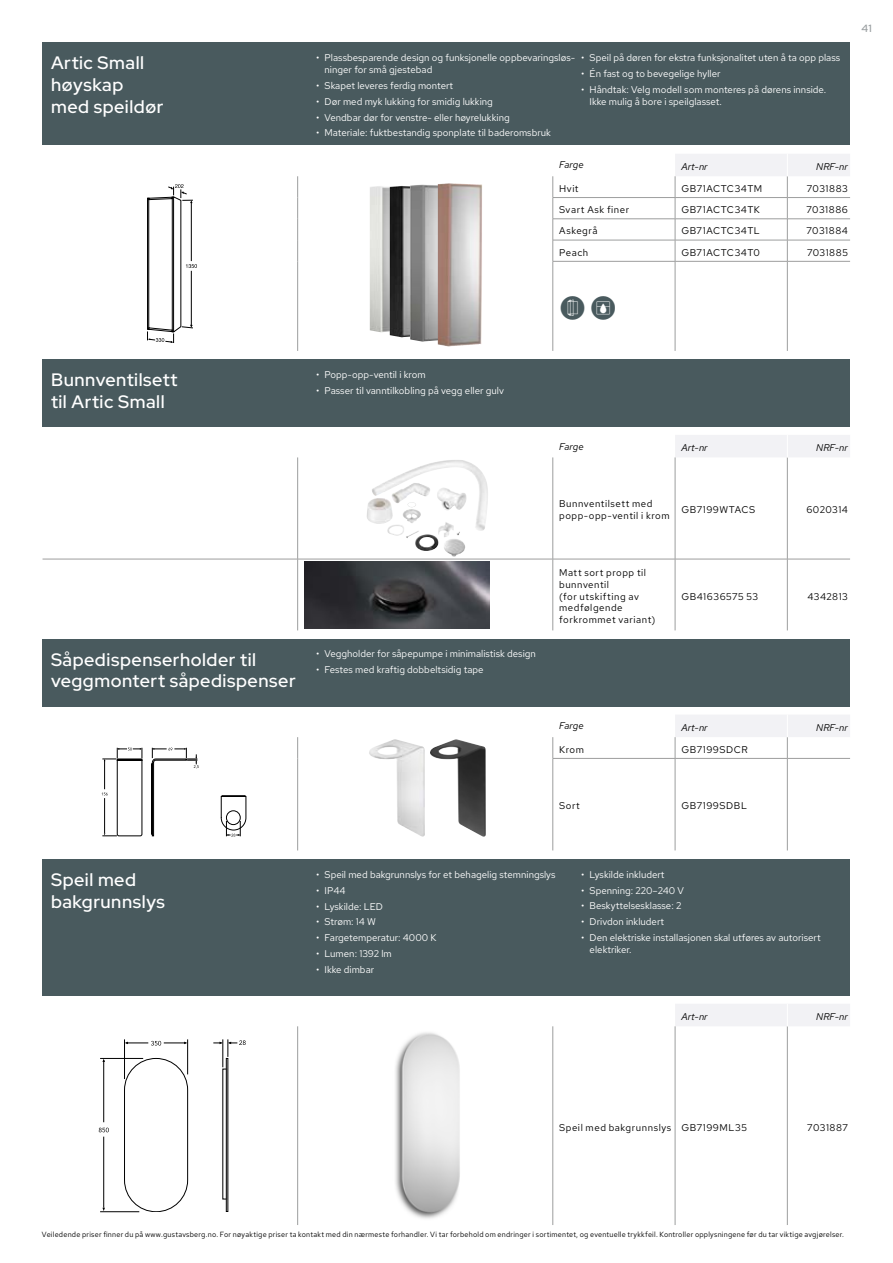
<style>
.page{position:relative;width:893px;height:1263px;background:#fff}
.page>*{position:absolute;margin:0;border:0;box-sizing:border-box;transform-origin:0 0}
.t1{font:500 18px/21.6px "Red Hat Display";letter-spacing:.03em;color:#fff}
.t2{font:500 10.5px "Red Hat Display";color:#9a9fa1}
.t3{font:9.75px/11.7px "Red Hat Text";color:#fff}
.t4{font:9.75px/11.7px "Red Hat Text";letter-spacing:.055em;color:#000}
.t5{font:italic 9.75px "Red Hat Text";color:#000}
.t6{font:7.5px "Red Hat Text";letter-spacing:.03em;color:#000}
</style>
<div class="page">
<hr style="left:297px;top:457px;width:1px;height:102px;background:#9d9e9e">
<hr style="left:553px;top:457px;width:1px;height:102px;background:#9d9e9e">
<hr style="left:675px;top:457px;width:1px;height:102px;background:#9d9e9e">
<hr style="left:297px;top:559px;width:1px;height:71px;background:#9d9e9e">
<hr style="left:553px;top:559px;width:1px;height:71px;background:#9d9e9e">
<hr style="left:675px;top:559px;width:1px;height:71px;background:#9d9e9e">
<hr style="left:787px;top:457px;width:1px;height:102px;background:#9d9e9e">
<hr style="left:787px;top:559px;width:1px;height:71px;background:#9d9e9e">
<hr style="left:43px;top:559px;width:255px;height:1px;background:#9d9e9e">
<hr style="left:298px;top:559px;width:255px;height:1px;background:#9d9e9e">
<hr style="left:553px;top:559px;width:122px;height:1px;background:#9d9e9e">
<hr style="left:675px;top:559px;width:112px;height:1px;background:#9d9e9e">
<hr style="left:787px;top:559px;width:63px;height:1px;background:#9d9e9e">
<div style="left:675px;top:435px;width:175px;height:22px;background:#f2f2f5"></div>
<img style="left:433px;top:460px;width:23px;height:3px">
<img style="left:304px;top:561px;width:186px;height:67px">
<div style="left:43px;top:359px;width:807px;height:67px;background:#495a5e"></div>
<div style="left:43px;top:43px;width:807px;height:102px;background:#495a5e"></div>
<svg style="left:553px;top:176px;width:1px;height:85px"></svg>
<hr style="left:553px;top:197px;width:122px;height:1px;background:#9d9e9e">
<hr style="left:553px;top:219px;width:122px;height:1px;background:#9d9e9e">
<hr style="left:553px;top:240px;width:122px;height:1px;background:#9d9e9e">
<hr style="left:553px;top:261px;width:122px;height:1px;background:#9d9e9e">
<hr style="left:675px;top:261px;width:112px;height:1px;background:#9d9e9e">
<hr style="left:787px;top:261px;width:63px;height:1px;background:#9d9e9e">
<hr style="left:787px;top:261px;width:1px;height:90px;background:#9d9e9e">
<hr style="left:675px;top:261px;width:1px;height:90px;background:#9d9e9e">
<hr style="left:553px;top:261px;width:1px;height:90px;background:#9d9e9e">
<svg style="left:297px;top:176px;width:1px;height:85px"></svg>
<hr style="left:297px;top:261px;width:1px;height:90px;background:#9d9e9e">
<svg style="left:675px;top:154px;width:175px;height:107px"></svg>
<svg style="left:147px;top:184px;width:50px;height:159px"></svg>
<img style="left:370px;top:186px;width:20px;height:146px">
<img style="left:390px;top:186px;width:20px;height:151px">
<img style="left:410px;top:185px;width:28px;height:157px">
<img style="left:438px;top:183px;width:44px;height:164px">
<div style="left:43px;top:639px;width:807px;height:67px;background:#495a5e"></div>
<svg style="left:297px;top:737px;width:1px;height:21px"></svg>
<hr style="left:297px;top:758px;width:1px;height:92px;background:#9d9e9e">
<svg style="left:553px;top:737px;width:1px;height:21px"></svg>
<hr style="left:553px;top:758px;width:1px;height:92px;background:#9d9e9e">
<hr style="left:675px;top:759px;width:1px;height:91px;background:#9d9e9e">
<hr style="left:787px;top:759px;width:1px;height:91px;background:#9d9e9e">
<hr style="left:553px;top:758px;width:122px;height:1px;background:#9d9e9e">
<hr style="left:675px;top:758px;width:112px;height:1px;background:#9d9e9e">
<hr style="left:787px;top:758px;width:63px;height:1px;background:#9d9e9e">
<svg style="left:675px;top:715px;width:175px;height:43px"></svg>
<svg style="left:102px;top:748px;width:97px;height:89px"></svg>
<svg style="left:221px;top:795px;width:26px;height:42px"></svg>
<img style="left:369px;top:739px;width:56px;height:98px">
<img style="left:430px;top:739px;width:56px;height:98px">
<hr style="left:553px;top:1026px;width:1px;height:199px;background:#9d9e9e">
<hr style="left:675px;top:1026px;width:1px;height:199px;background:#9d9e9e">
<hr style="left:787px;top:1026px;width:1px;height:199px;background:#9d9e9e">
<hr style="left:297px;top:1026px;width:1px;height:199px;background:#9d9e9e">
<div style="left:675px;top:1004px;width:175px;height:22px;background:#f2f2f5"></div>
<div style="left:124px;top:1058px;width:64px;height:154px;border:1px solid #000;border-radius:32px"></div>
<hr style="left:124px;top:1039px;width:1px;height:40px;background:#000">
<hr style="left:187px;top:1039px;width:1px;height:35px;background:#000">
<svg style="left:125px;top:1041px;width:62px;height:4px"></svg>
<svg style="left:213px;top:1039px;width:33px;height:28px"></svg>
<hr style="left:100px;top:1058px;width:43px;height:1px;background:#000">
<hr style="left:103px;top:1060px;width:1px;height:62px;background:#000">
<hr style="left:103px;top:1136px;width:1px;height:72px;background:#000">
<svg style="left:99px;top:1128px;width:10px;height:4px"></svg>
<svg style="left:223px;top:1069px;width:3px;height:130px"></svg>
<div style="left:226px;top:1058px;width:2px;height:154px;background:#fff;border:1px solid #000"></div>
<hr style="left:100px;top:1211px;width:39px;height:1px;background:#000">
<img style="left:395px;top:1032px;width:65px;height:187px">
<div style="left:43px;top:859px;width:807px;height:136px;background:#495a5e"></div>
<p class="t3" style="left:581px;top:52px;width:261px">• Speil på døren for ekstra funksjonalitet uten å ta opp plass</p>
<p class="t3" style="left:581px;top:67px;width:141px">• Én fast og to bevegelige hyller</p>
<p class="t3" style="left:590px;top:83px;width:238px;text-indent:-9px">• Håndtak: Velg modell som monteres på dørens innside.<br>Ikke mulig å bore i speilglasset.</p>
<h1 class="t1" style="left:51px;top:52px;width:114px">Artic Small høyskap med speildør</h1>
<p class="t3" style="left:325px;top:52px;width:252px;text-indent:-9px">• Plassbesparende design og funksjonelle oppbevaringsløs&shy;ninger for små gjestebad</p>
<p class="t3" style="left:316px;top:79px;width:139px">• Skapet leveres ferdig montert</p>
<p class="t3" style="left:316px;top:95px;width:178px">• Dør med myk lukking for smidig lukking</p>
<p class="t3" style="left:316px;top:111px;width:195px">• Vendbar dør for venstre- eller høyrelukking</p>
<p class="t3" style="left:316px;top:127px;width:236px">• Materiale: fuktbestandig sponplate til baderomsbruk</p>
<p class="t5" style="left:559px;top:159px;width:26px">Farge</p>
<p class="t5" style="left:681px;top:160px;width:28px">Art-nr</p>
<p class="t5" style="left:816px;top:160px;width:33px">NRF-nr</p>
<p class="t4" style="left:559px;top:182px;width:21px">Hvit</p>
<p class="t4" style="left:681px;top:182px;width:82px">GB71ACTC34TM</p>
<p class="t4" style="left:807px;top:182px;width:43px">7031883</p>
<p class="t4" style="left:559px;top:204px;width:72px">Svart Ask finer</p>
<p class="t4" style="left:681px;top:204px;width:80px">GB71ACTC34TK</p>
<p class="t4" style="left:806px;top:204px;width:43px">7031886</p>
<p class="t4" style="left:559px;top:225px;width:40px">Askegrå</p>
<p class="t4" style="left:681px;top:225px;width:80px">GB71ACTC34TL</p>
<p class="t4" style="left:806px;top:225px;width:43px">7031884</p>
<p class="t4" style="left:559px;top:246px;width:31px">Peach</p>
<p class="t4" style="left:681px;top:246px;width:80px">GB71ACTC34T0</p>
<p class="t4" style="left:807px;top:246px;width:42px">7031885</p>
<p class="t2" style="left:862px;top:21px;width:12px">41</p>
<h1 class="t1" style="left:51px;top:368px;width:128px">Bunnventilsett til Artic Small</h1>
<p class="t3" style="left:316px;top:368px;width:111px">• Popp-opp-ventil i krom</p>
<p class="t3" style="left:316px;top:384px;width:189px">• Passer til vanntilkobling på vegg eller gulv</p>
<h1 class="t1" style="left:51px;top:648px;width:246px">Såpedispenserholder til veggmontert såpedispenser</h1>
<p class="t3" style="left:316px;top:648px;width:221px">• Veggholder for såpepumpe i minimalistisk design</p>
<p class="t3" style="left:316px;top:664px;width:169px">• Festes med kraftig dobbeltsidig tape</p>
<p class="t5" style="left:559px;top:440px;width:26px">Farge</p>
<p class="t5" style="left:681px;top:441px;width:28px">Art-nr</p>
<p class="t5" style="left:816px;top:441px;width:33px">NRF-nr</p>
<p class="t4" style="left:559px;top:498px;width:112px">Bunnventilsett med popp-opp-ventil i krom</p>
<p class="t4" style="left:681px;top:504px;width:75px">GB7199WTACS</p>
<p class="t4" style="left:806px;top:504px;width:43px">6020314</p>
<p class="t4" style="left:559px;top:567px;width:98px">Matt sort propp til bunnventil<br>(for utskifting av medfølgende forkrommet variant)</p>
<p class="t4" style="left:681px;top:590px;width:78px">GB41636575 53</p>
<p class="t4" style="left:807px;top:590px;width:42px">4342813</p>
<p class="t5" style="left:559px;top:719px;width:26px">Farge</p>
<p class="t5" style="left:681px;top:721px;width:28px">Art-nr</p>
<p class="t5" style="left:816px;top:721px;width:33px">NRF-nr</p>
<p class="t4" style="left:559px;top:743px;width:26px">Krom</p>
<p class="t4" style="left:681px;top:743px;width:68px">GB7199SDCR</p>
<p class="t4" style="left:559px;top:800px;width:22px">Sort</p>
<p class="t4" style="left:681px;top:800px;width:67px">GB7199SDBL</p>
<h1 class="t1" style="left:51px;top:868px;width:115px">Speil med bakgrunnslys</h1>
<p class="t3" style="left:316px;top:868px;width:241px">• Speil med bakgrunnslys for et behagelig stemningslys</p>
<p class="t3" style="left:316px;top:884px;width:31px">• IP44</p>
<p class="t3" style="left:316px;top:900px;width:68px">• Lyskilde: LED</p>
<p class="t3" style="left:316px;top:916px;width:61px">• Strøm: 14 W</p>
<p class="t3" style="left:316px;top:932px;width:122px">• Fargetemperatur: 4000 K</p>
<p class="t3" style="left:316px;top:948px;width:77px">• Lumen: 1392 lm</p>
<p class="t3" style="left:316px;top:964px;width:60px">• Ikke dimbar</p>
<p class="t3" style="left:581px;top:868px;width:85px">• Lyskilde inkludert</p>
<p class="t3" style="left:581px;top:884px;width:104px">• Spenning: 220–240 V</p>
<p class="t3" style="left:581px;top:900px;width:102px">• Beskyttelsesklasse: 2</p>
<p class="t3" style="left:581px;top:916px;width:85px">• Drivdon inkludert</p>
<p class="t3" style="left:590px;top:932px;width:233px;text-indent:-9px">• Den elektriske installasjonen skal utføres av autorisert elektriker.</p>
<p class="t5" style="left:681px;top:1010px;width:28px">Art-nr</p>
<p class="t5" style="left:816px;top:1010px;width:33px">NRF-nr</p>
<p class="t4" style="left:559px;top:1121px;width:189px">Speil med bakgrunnslys GB7199ML35</p>
<p class="t4" style="left:807px;top:1121px;width:42px">7031887</p>
<p class="t6" style="left:42px;top:1230px;width:803px">Veiledende priser finner du på www.gustavsberg.no. For nøyaktige priser ta kontakt med din nærmeste forhandler. Vi tar forbehold om endringer i sortimentet, og eventuelle trykkfeil. Kontroller opplysningene før du tar viktige avgjørelser.</p>
</div>
